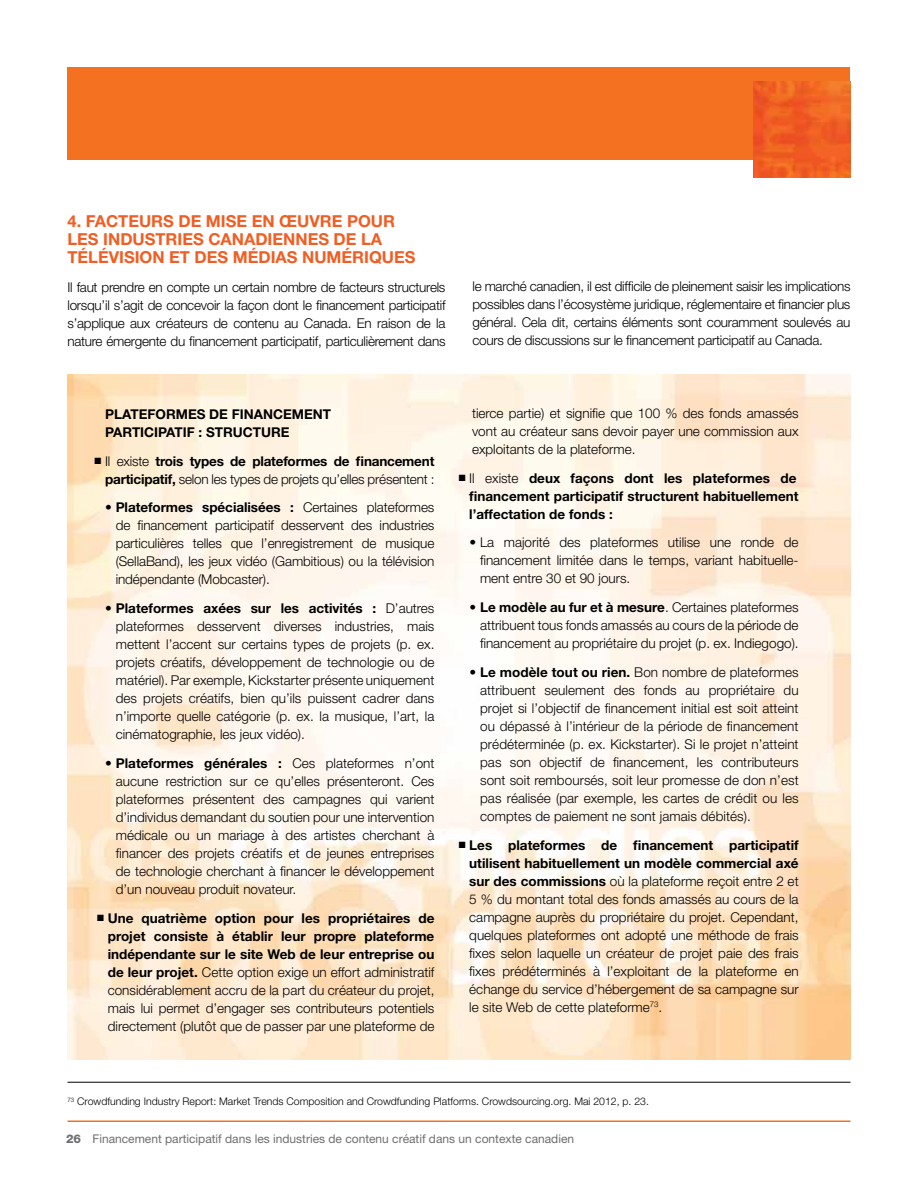
<style>
.page{position:relative;width:918px;height:1188px;background:#fff}
.page>*{position:absolute;margin:0;border:0;box-sizing:border-box;transform-origin:0 0}
.t1{font:700 16.5px/18px "Helvetica Neue";color:#f15d22}
.t2{font:300 13.5px/18px "Helvetica Neue";color:#000;text-align:justify}
.t3{font:700 13.5px/18px "Helvetica Neue";color:#000}
.t4{font:12px "Helvetica Neue";color:#6d6e71}
.t5{font:300 10.5px "Helvetica Neue";color:#000}
.s1{font-weight:700}
.s2{font-weight:300}
.s3{font-weight:800}
</style>
<div class="page">
<hr style="left:68px;top:1120px;width:782px;height:2px;background:#f37121">
<img style="left:68px;top:375px;width:782px;height:684px">
<div style="left:68px;top:68px;width:782px;height:92px;background:#f37121"></div>
<img style="left:754px;top:81px;width:96px;height:97px">
<hr style="left:68px;top:1082px;width:782px;height:1px;background:#000">
<p class="t1" style="left:68px;top:211px;width:350px">4. Facteurs de mise en œuvre pour les industries canadiennes de la télévision et des médias numériques</p>
<p class="t2" style="left:68px;top:277px;width:380px">Il faut prendre en compte un certain nombre de facteurs structurels lorsqu’il s’agit de concevoir la façon dont le financement participatif s’applique aux créateurs de contenu au Canada. En raison de la nature émergente du financement participatif, particulièrement dans</p>
<p class="t2" style="left:472px;top:277px;width:380px">le marché canadien, il est difficile de pleinement saisir les implications possibles dans l’écosystème juridique, réglementaire et financier plus général. Cela dit, certains éléments sont couramment soulevés au cours de discussions sur le financement participatif au Canada.</p>
<p class="t3" style="left:105px;top:405px;width:227px">Plateformes de financement participatif : structure</p>
<p class="t2" style="left:94px;top:452px;width:341px;text-align:right">■ Il existe <span class="s1">trois types de plateformes de financement participatif,</span> selon les types de projets qu’elles présentent :</p>
<p class="t2" style="left:116px;top:498px;width:320px;text-indent:-10px"><span class="s1">• Plateformes spécialisées :</span> Certaines plateformes de financement participatif desservent des industries particulières telles que l’enregistrement de musique (SellaBand), les jeux vidéo (Gambitious) ou la télévision indépendante (Mobcaster).</p>
<p class="t2" style="left:116px;top:599px;width:320px;text-indent:-11px"><span class="s1">• Plateformes axées sur les activités :</span> D’autres plateformes desservent diverses industries, mais mettent l’accent sur certains types de projets (p. ex. projets créatifs, développement de technologie ou de matériel). Par exemple, Kickstarter présente uniquement des projets créatifs, bien qu’ils puissent cadrer dans n’importe quelle catégorie (p. ex. la musique, l’art, la cinématographie, les jeux vidéo).</p>
<p class="t2" style="left:116px;top:754px;width:320px;text-indent:-11px"><span class="s1">• Plateformes générales :</span> Ces plateformes n’ont aucune restriction sur ce qu’elles présenteront. Ces plateformes présentent des campagnes qui varient d’individus demandant du soutien pour une intervention médicale ou un mariage à des artistes cherchant à financer des projets créatifs et de jeunes entreprises de technologie cherchant à financer le développement d’un nouveau produit novateur.</p>
<p class="t2" style="left:108px;top:909px;width:328px;text-indent:-11px">■ <span class="s1">Une quatrième option pour les propriétaires de projet consiste à établir leur propre plateforme indépendante sur le site Web de leur entreprise ou de leur projet.</span> Cette option exige un effort administratif considérablement accru de la part du créateur du projet, mais lui permet d’engager ses contributeurs potentiels directement (plutôt que de passer par une plateforme de</p>
<p class="t2" style="left:472px;top:404px;width:328px">tierce partie) et signifie que 100 % des fonds amassés vont au créateur sans devoir payer une commission aux exploitants de la plateforme.</p>
<p class="t3" style="left:469px;top:468px;width:331px;text-indent:-11px">■ <span class="s2">Il existe</span> deux façons dont les plateformes de financement participatif structurent habituellement l’affectation de fonds :</p>
<p class="t2" style="left:480px;top:533px;width:320px;text-indent:-11px">• La majorité des plateformes utilise une ronde de financement limitée dans le temps, variant habituelle&shy;ment entre 30 et 90 jours.</p>
<p class="t2" style="left:480px;top:598px;width:320px;text-indent:-11px">• <span class="s1">Le modèle au fur et à mesure</span>. Certaines plateformes attribuent tous fonds amassés au cours de la période de financement au propriétaire du projet (p. ex. Indiegogo).</p>
<p class="t2" style="left:480px;top:663px;width:320px;text-indent:-11px">• <span class="s1">Le modèle tout ou rien.</span> Bon nombre de plateformes attribuent seulement des fonds au propriétaire du projet si l’objectif de financement initial est soit atteint ou dépassé à l’intérieur de la période de financement prédéterminée (p. ex. Kickstarter). Si le projet n’atteint pas son objectif de financement, les contributeurs sont soit remboursés, soit leur promesse de don n’est pas réalisée (par exemple, les cartes de crédit ou les comptes de paiement ne sont jamais débités).</p>
<p class="t2" style="left:469px;top:836px;width:331px;text-indent:-11px">■ <span class="s1">Les plateformes de financement participatif utilisent habituellement un modèle commercial axé sur des commissions</span> où la plateforme reçoit entre 2 et 5 % du montant total des fonds amassés au cours de la campagne auprès du propriétaire du projet. Cependant, quelques plateformes ont adopté une méthode de frais fixes selon laquelle un créateur de projet paie des frais fixes prédéterminés à l’exploitant de la plateforme en échange du service d’hébergement de sa campagne sur le site Web de cette plateforme<sup>73</sup>.</p>
<p class="t5" style="left:68px;top:1095px;width:583px"><sup>73</sup> Crowdfunding Industry Report: Market Trends Composition and Crowdfunding Platforms. Crowdsourcing.org. Mai 2012, p. 23.</p>
<p class="t4" style="left:66px;top:1132px;width:510px"><span class="s3">26</span> Financement participatif dans les industries de contenu créatif dans un contexte canadien</p>
</div>
